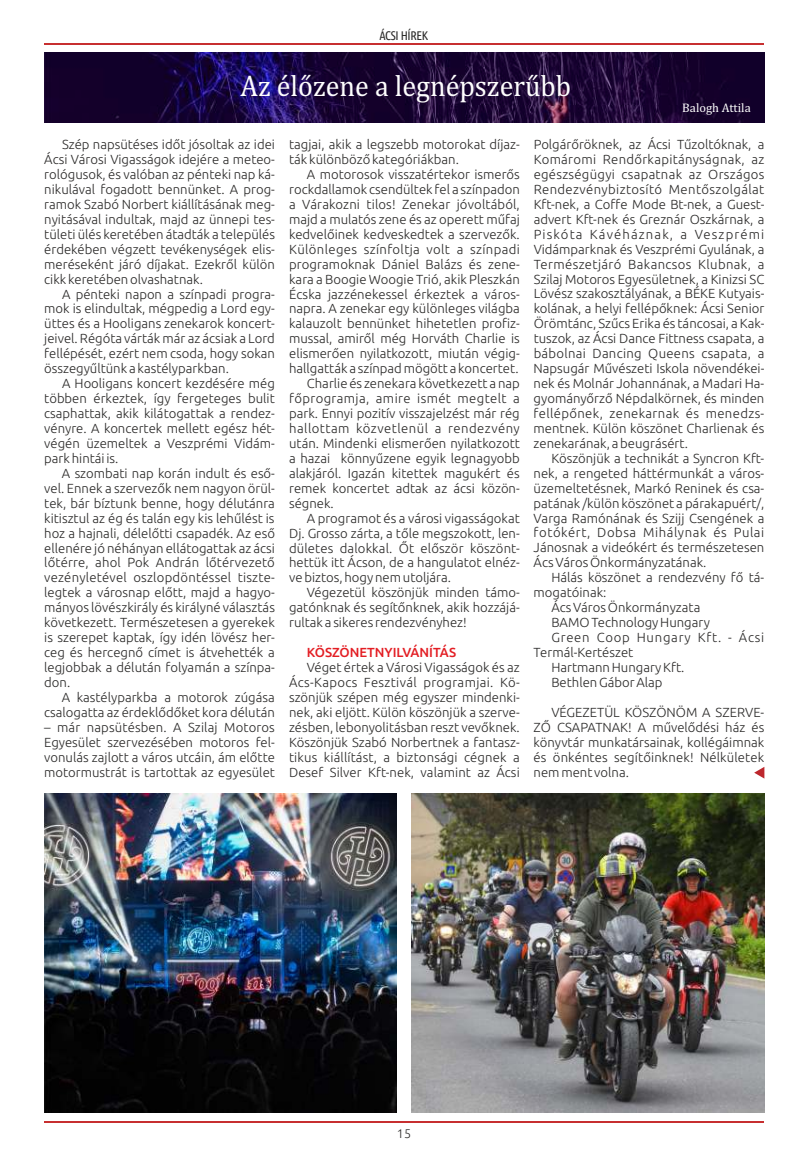
<style>
.page{position:relative;width:808px;height:1170px;background:#fff}
.page>*{position:absolute;margin:0;border:0;box-sizing:border-box;transform-origin:0 0}
.t1{font:30px "Cambria";color:#fefefe;scale:.93 1}
.t2{font:300 13.12px/14.9px "Ubuntu";color:#2b2a29;text-align:justify}
.t3{font:300 13.12px "Ubuntu";letter-spacing:.03em;color:#2b2a29}
.t4{font:300 13.12px "Ubuntu";letter-spacing:.035em;color:#2b2a29}
.t5{font:300 13.12px "Ubuntu";letter-spacing:.025em;color:#2b2a29}
.t6{font:300 13.12px "Ubuntu";letter-spacing:.055em;color:#2b2a29}
.t7{font:500 13.12px "Ubuntu";color:#e31e24}
.t8{font:12.5px "Cambria";color:#fefefe}
.t9{font:12.5px "Ubuntu Condensed";letter-spacing:-.03em;color:#2b2a29}
.t10{font:300 12.5px "Ubuntu";color:#2b2a29}
</style>
<div class="page">
<img style="left:44px;top:52px;width:720px;height:71px">
<hr style="left:44px;top:1120px;width:720px;height:2px;background:#c72f30">
<hr style="left:45px;top:43px;width:719px;height:2px;background:#c72f30">
<img style="left:44px;top:793px;width:353px;height:318px">
<img style="left:411px;top:793px;width:353px;height:318px">
<svg style="left:754px;top:767px;width:10px;height:11px"></svg>
<p class="t9" style="left:380px;top:30px;width:50px">ÁCSI HÍREK</p>
<h1 class="t1" style="left:241px;top:73px;width:357px">Az élőzene a legnépszerűbb</h1>
<p class="t2" style="left:534px;top:138px;width:232px">Polgárőröknek, az Ácsi Tűzoltóknak, a Komáromi Rendőrkapitányságnak, az egészségügyi csapatnak az Országos Rendezvénybiztosító Mentőszolgálat Kft-nek, a Coffe Mode Bt-nek, a Guest&shy;advert Kft-nek és Greznár Oszkárnak, a Piskóta Kávéháznak, a Veszprémi Vidámparknak és Veszprémi Gyulának, a Természetjáró Bakancsos Klubnak, a Szilaj Motoros Egyesületnek, a Kinizsi SC Lövész szakosztályának, a BÉKE Kutyais&shy;kolának, a helyi fellépőknek: Ácsi Senior Örömtánc, Szűcs Erika és táncosai, a Kak&shy;tuszok, az Ácsi Dance Fittness csapata, a bábolnai Dancing Queens csapata, a Napsugár Művészeti Iskola növendékei&shy;nek és Molnár Johannának, a Madari Ha&shy;gyományőrző Népdalkörnek, és minden fellépőnek, zenekarnak és menedzs&shy;mentnek. Külön köszönet Charlienak és zenekarának, a beugrásért.</p>
<p class="t2" style="left:534px;top:451px;width:232px;text-indent:18px">Köszönjük a technikát a Syncron Kft&shy;nek, a rengeted háttérmunkát a város&shy;üzemeltetésnek, Markó Reninek és csa&shy;patának /külön köszönet a párakapuért/, Varga Ramónának és Szijj Csengének a fotókért, Dobsa Mihálynak és Pulai Jánosnak a videókért és természetesen Ács Város Önkormányzatának.</p>
<p class="t2" style="left:551px;top:571px;width:214px">Hálás köszönet a rendezvény fő tá-</p>
<p class="t2" style="left:534px;top:586px;width:74px">mogatóinak:</p>
<p class="t2" style="left:551px;top:601px;width:150px">Ács Város Önkormányzata</p>
<p class="t2" style="left:551px;top:616px;width:160px">BAMO Technology Hungary</p>
<p class="t6" style="left:551px;top:632px;width:214px">Green Coop Hungary Kft. - Ácsi</p>
<p class="t2" style="left:534px;top:646px;width:101px">Termál-Kertészet</p>
<p class="t2" style="left:551px;top:661px;width:135px">Hartmann Hungary Kft.</p>
<p class="t2" style="left:551px;top:676px;width:113px">Bethlen Gábor Alap</p>
<p class="t2" style="left:534px;top:706px;width:232px;text-indent:18px">VÉGEZETÜL KÖSZÖNÖM A SZERVE-ZŐ CSAPATNAK! A művelődési ház és könyvtár munkatársainak, kollégáimnak és önkéntes segítőinknek! Nélkületek nem ment volna.</p>
<p class="t8" style="left:682px;top:102px;width:70px">Balogh Attila</p>
<p class="t2" style="left:44px;top:138px;width:232px;text-indent:18px">Szép napsütéses időt jósoltak az idei Ácsi Városi Vigasságok idejére a meteo&shy;rológusok, és valóban az pénteki nap ká&shy;nikulával fogadott bennünket. A prog&shy;ramok Szabó Norbert kiállításának meg&shy;nyitásával indultak, majd az ünnepi tes&shy;tületi ülés keretében átadták a település érdekében végzett tevékenységek elis&shy;meréseként járó díjakat. Ezekről külön cikk keretében olvashatnak.</p>
<p class="t2" style="left:44px;top:287px;width:232px;text-indent:18px">A pénteki napon a színpadi progra&shy;mok is elindultak, mégpedig a Lord egy&shy;üttes és a Hooligans zenekarok koncert&shy;jeivel. Régóta várták már az ácsiak a Lord fellépését, ezért nem csoda, hogy sokan összegyűltünk a kastélyparkban.</p>
<p class="t2" style="left:44px;top:377px;width:232px;text-indent:18px">A Hooligans koncert kezdésére még többen érkeztek, így fergeteges bulit csaphattak, akik kilátogattak a rendez&shy;vényre. A koncertek mellett egész hét&shy;végén üzemeltek a Veszprémi Vidám&shy;park hintái is.</p>
<p class="t2" style="left:44px;top:466px;width:232px;text-indent:18px">A szombati nap korán indult és eső&shy;vel. Ennek a szervezők nem nagyon örül&shy;tek, bár bíztunk benne, hogy délutánra kitisztul az ég és talán egy kis lehűlést is hoz a hajnali, délelőtti csapadék. Az eső ellenére jó néhányan ellátogattak az ácsi lőtérre, ahol Pok Andrán lőtérvezető vezényletével oszlopdöntéssel tiszte&shy;legtek a városnap előtt, majd a hagyo&shy;mányos lövészkirály és királyné választás következett. Természetesen a gyerekek is szerepet kaptak, így idén lövész her&shy;ceg és hercegnő címet is átvehették a legjobbak a délután folyamán a színpa&shy;don.</p>
<p class="t2" style="left:44px;top:690px;width:232px;text-align:right">A kastélyparkba a motorok zúgása csalogatta az érdeklődőket kora délután</p>
<p class="t2" style="left:44px;top:720px;width:232px">– már napsütésben. A Szilaj Motoros Egyesület szervezésében motoros fel&shy;vonulás zajlott a város utcáin, ám előtte motormustrát is tartottak az egyesület</p>
<p class="t2" style="left:289px;top:138px;width:232px">tagjai, akik a legszebb motorokat díjaz&shy;ták különböző kategóriákban.</p>
<p class="t2" style="left:307px;top:168px;width:214px">A motorosok visszatértekor ismerős</p>
<p class="t2" style="left:289px;top:183px;width:232px">rockdallamok csendültek fel a színpadon</p>
<p class="t2" style="left:289px;top:197px;width:232px">a Várakozni tilos! Zenekar jóvoltából,</p>
<p class="t2" style="left:289px;top:212px;width:232px">majd a mulatós zene és az operett műfaj</p>
<p class="t2" style="left:289px;top:227px;width:232px">kedvelőinek kedveskedtek a szervezők.</p>
<p class="t3" style="left:289px;top:243px;width:232px">Különleges színfoltja volt a színpadi</p>
<p class="t2" style="left:289px;top:257px;width:232px">programoknak Dániel Balázs és zene-</p>
<p class="t2" style="left:289px;top:272px;width:232px">kara a Boogie Woogie Trió, akik Pleszkán</p>
<p class="t2" style="left:289px;top:287px;width:232px">Écska jazzénekessel érkeztek a város-</p>
<p class="t2" style="left:289px;top:302px;width:232px">napra. A zenekar egy különleges világba</p>
<p class="t2" style="left:289px;top:317px;width:232px">kalauzolt bennünket hihetetlen profiz-</p>
<p class="t2" style="left:289px;top:332px;width:232px">mussal, amiről még Horváth Charlie is</p>
<p class="t2" style="left:289px;top:347px;width:232px">elismerően nyilatkozott, miután végig-</p>
<p class="t2" style="left:289px;top:362px;width:231px">hallgatták a színpad mögött a koncertet.</p>
<p class="t2" style="left:307px;top:377px;width:214px">Charlie és zenekara következett a nap</p>
<p class="t5" style="left:289px;top:393px;width:232px">főprogramja, amire ismét megtelt a</p>
<p class="t2" style="left:289px;top:407px;width:232px">park. Ennyi pozitív visszajelzést már rég</p>
<p class="t4" style="left:289px;top:423px;width:232px">hallottam közvetlenül a rendezvény</p>
<p class="t2" style="left:289px;top:436px;width:232px">után. Mindenki elismerően nyilatkozott</p>
<p class="t2" style="left:289px;top:451px;width:232px">a hazai könnyűzene egyik legnagyobb</p>
<p class="t2" style="left:289px;top:466px;width:232px">alakjáról. Igazán kitettek magukért és</p>
<p class="t2" style="left:289px;top:481px;width:232px">remek koncertet adtak az ácsi közön-</p>
<p class="t2" style="left:289px;top:496px;width:46px">ségnek.</p>
<p class="t2" style="left:307px;top:511px;width:214px">A programot és a városi vigasságokat</p>
<p class="t2" style="left:289px;top:526px;width:232px">Dj. Grosso zárta, a tőle megszokott, len-</p>
<p class="t2" style="left:289px;top:541px;width:232px">dületes dalokkal. Őt először köszönt-</p>
<p class="t2" style="left:289px;top:556px;width:232px">hettük itt Ácson, de a hangulatot elnéz-</p>
<p class="t2" style="left:289px;top:571px;width:163px">ve biztos, hogy nem utoljára.</p>
<p class="t2" style="left:307px;top:586px;width:214px">Végezetül köszönjük minden támo-</p>
<p class="t2" style="left:289px;top:601px;width:232px">gatónknak és segítőnknek, akik hozzájá-</p>
<p class="t2" style="left:289px;top:616px;width:179px">rultak a sikeres rendezvényhez!</p>
<p class="t7" style="left:307px;top:647px;width:151px">KÖSZÖNETNYILVÁNÍTÁS</p>
<p class="t2" style="left:289px;top:661px;width:232px;text-indent:18px">Véget értek a Városi Vigasságok és az Ács-Kapocs Fesztivál programjai. Kö&shy;szönjük szépen még egyszer mindenki&shy;nek, aki eljött. Külön köszönjük a szerve&shy;zésben, lebonyolitásban reszt vevőknek.<br>Köszönjük Szabó Norbertnek a fantasz&shy;tikus kiállítást, a biztonsági cégnek a Desef Silver Kft-nek, valamint az Ácsi</p>
<p class="t10" style="left:397px;top:1127px;width:16px">15</p>
</div>
